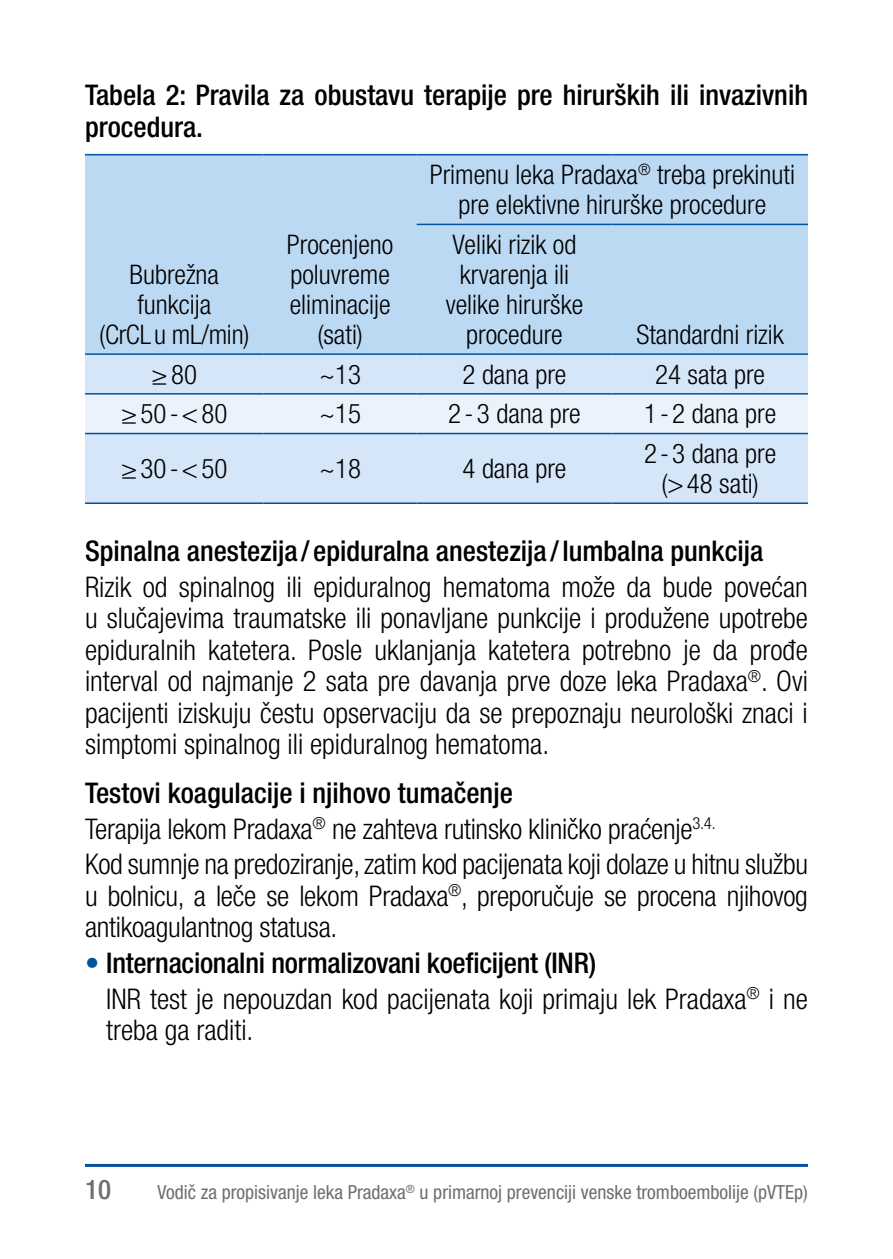
<style>
.page{position:relative;width:893px;height:1259px;background:#fff}
.page>*{position:absolute;margin:0;border:0;box-sizing:border-box;transform-origin:0 0}
.t1{font:300 condensed 28.5px/31.5px "Helvetica Neue LT Pro";letter-spacing:-.01em;color:#000}
.t2{font:500 condensed 28.5px/31.5px "Helvetica Neue LT Pro";color:#000}
.t3{font:300 condensed 27px/30px "Helvetica Neue LT Pro";color:#000;text-align:center}
.t4{font:500 condensed 27px "Helvetica Neue LT Pro";color:#706f6f}
.t5{font:condensed 19.5px "Helvetica Neue LT Pro";color:#706f6f}
.s1{font-weight:500}
.s2{font-weight:500;color:#0252a0}
</style>
<div class="page">
<div style="left:85px;top:155px;width:723px;height:198px;background:#bcd9f3"></div>
<div style="left:85px;top:355px;width:723px;height:147px;background:#d4e6f7"></div>
<div style="left:85px;top:394px;width:723px;height:39px;background:#eaf3fc"></div>
<hr style="left:85px;top:154px;width:179px;height:1px;background:#0252a0">
<hr style="left:264px;top:154px;width:153px;height:1px;background:#0252a0">
<hr style="left:417px;top:154px;width:195px;height:1px;background:#0252a0">
<hr style="left:612px;top:154px;width:196px;height:1px;background:#0252a0">
<hr style="left:417px;top:224px;width:195px;height:1px;background:#0252a0">
<hr style="left:612px;top:224px;width:196px;height:1px;background:#0252a0">
<hr style="left:85px;top:353px;width:179px;height:2px;background:#0252a0">
<hr style="left:264px;top:353px;width:153px;height:2px;background:#0252a0">
<hr style="left:417px;top:353px;width:195px;height:2px;background:#0252a0">
<hr style="left:612px;top:353px;width:196px;height:2px;background:#0252a0">
<hr style="left:85px;top:393px;width:179px;height:1px;background:#0252a0">
<hr style="left:264px;top:393px;width:153px;height:1px;background:#0252a0">
<hr style="left:417px;top:393px;width:195px;height:1px;background:#0252a0">
<hr style="left:612px;top:393px;width:196px;height:1px;background:#0252a0">
<hr style="left:85px;top:433px;width:179px;height:1px;background:#0252a0">
<hr style="left:264px;top:433px;width:153px;height:1px;background:#0252a0">
<hr style="left:417px;top:433px;width:195px;height:1px;background:#0252a0">
<hr style="left:612px;top:433px;width:196px;height:1px;background:#0252a0">
<hr style="left:85px;top:502px;width:179px;height:2px;background:#0252a0">
<hr style="left:264px;top:502px;width:153px;height:2px;background:#0252a0">
<hr style="left:417px;top:502px;width:195px;height:2px;background:#0252a0">
<hr style="left:612px;top:502px;width:196px;height:2px;background:#0252a0">
<hr style="left:85px;top:1164px;width:723px;height:3px;background:#0252a0">
<p class="t2" style="left:85px;top:79px;width:724px">Tabela 2: Pravila za obustavu terapije pre hirurških ili invazivnih procedura.</p>
<p class="t3" style="left:99px;top:259px;width:152px">Bubrežna funkcija<br>(CrCLu mL/min)</p>
<p class="t3" style="left:287px;top:229px;width:108px">Procenjeno poluvreme eliminacije (sati)</p>
<p class="t3" style="left:430px;top:159px;width:367px">Primenu leka Pradaxa<sup>®</sup> treba prekinuti pre elektivne hirurške procedure</p>
<p class="t3" style="left:446px;top:229px;width:139px">Veliki rizik od krvarenja ili velike hirurške procedure</p>
<p class="t3" style="left:636px;top:319px;width:149px">Standardni rizik</p>
<p class="t3" style="left:152px;top:359px;width:47px">≥80</p>
<p class="t3" style="left:319px;top:359px;width:44px">~13</p>
<p class="t3" style="left:463px;top:359px;width:105px">2 dana pre</p>
<p class="t3" style="left:655px;top:359px;width:111px">24 sata pre</p>
<p class="t3" style="left:121px;top:398px;width:108px">≥50-&lt;80</p>
<p class="t3" style="left:319px;top:398px;width:44px">~15</p>
<p class="t3" style="left:448px;top:398px;width:134px">2 - 3 dana pre</p>
<p class="t3" style="left:644px;top:398px;width:134px">1 -2 dana pre</p>
<p class="t3" style="left:121px;top:453px;width:108px">≥30-&lt;50</p>
<p class="t3" style="left:319px;top:453px;width:44px">~18</p>
<p class="t3" style="left:463px;top:453px;width:105px">4 dana pre</p>
<p class="t3" style="left:644px;top:438px;width:134px">2 -3 dana pre (&gt;48 sati)</p>
<p class="t2" style="left:85px;top:535px;width:680px">Spinalna anestezija / epiduralna anestezija /lumbalna punkcija</p>
<p class="t1" style="left:85px;top:571px;width:724px;text-align:justify">Rizik od spinalnog ili epiduralnog hematoma može da bude povećan u slučajevima traumatske ili ponavljane punkcije i produžene upotrebe epiduralnih katetera. Posle uklanjanja katetera potrebno je da prođe interval od najmanje 2 sata pre davanja prve doze leka Pradaxa<sup>®</sup>. Ovi pacijenti iziskuju čestu opservaciju da se prepoznaju neurološki znaci i simptomi spinalnog ili epiduralnog hematoma.</p>
<p class="t1" style="left:85px;top:774px;width:724px;line-height:35.7px"><span class="s1">Testovi koagulacije i njihovo tumačenje<br></span>Terapija lekom Pradaxa<sup>®</sup> ne zahteva rutinsko kliničko praćenje<sup>3.4.<br></sup>Kod sumnje na predoziranje, zatim kod pacijenata koji dolaze u hitnu službu</p>
<p class="t1" style="left:85px;top:880px;width:724px">u bolnicu, a leče se lekom Pradaxa<sup>®</sup>, preporučuje se procena njihovog antikoagulantnog statusa.</p>
<p class="t1" style="left:106px;top:945px;width:703px;line-height:35.7px;text-indent:-21px"><span class="s2">•</span> <span class="s1">Internacionalni normalizovani koeficijent (INR)<br></span>INR test je nepouzdan kod pacijenata koji primaju lek Pradaxa<sup>®</sup> i ne</p>
<p class="t1" style="left:106px;top:1014px;width:149px">treba ga raditi.</p>
<p class="t4" style="left:85px;top:1173px;width:27px">10</p>
<p class="t5" style="left:158px;top:1181px;width:652px">Vodič za propisivanje leka Pradaxa<sup>®</sup> u primarnoj prevenciji venske tromboembolije (pVTEp)</p>
</div>
